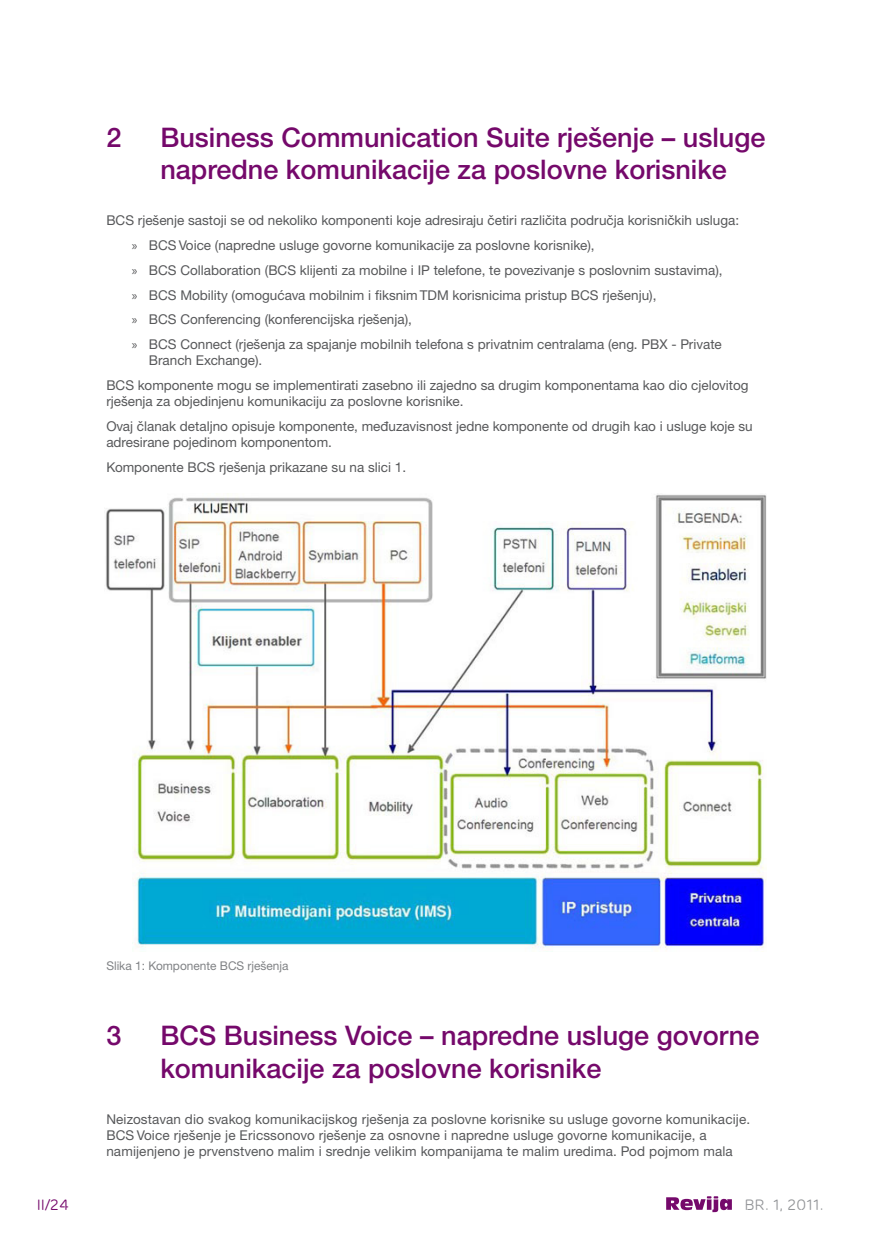
<style>
.page{position:relative;width:872px;height:1234px;background:#fff}
.page>*{position:absolute;margin:0;border:0;box-sizing:border-box;transform-origin:0 0}
.Glavni_naslov_1{font:500 27px/32.4px "Ericsson Sans";color:#75096b}
.t1{font:15px "Ericsson Capital";color:#939598}
.t2{font:15px "Ericsson Capital";color:#75096b}
.osnovni_tekst{font:13.5px/16.2px "Ericsson Sans";color:#57585a}
.osnovni_tekst-2{font:12px "Ericsson Sans";color:#808285}
.s1{font-family:"Myriad Pro"}
</style>
<div class="page">
<svg style="left:666px;top:1196px;width:66px;height:15px"></svg>
<img style="left:106px;top:494px;width:660px;height:456px">
<p class="Glavni_naslov_1" style="left:106px;top:121px;width:17px">2</p>
<p class="Glavni_naslov_1" style="left:160px;top:121px;width:606px">Business Communication Suite rješenje – usluge napredne komunikacije za poslovne korisnike</p>
<p class="osnovni_tekst" style="left:106px;top:212px;width:634px">BCS rješenje sastoji se od nekoliko komponenti koje adresiraju četiri različita područja korisničkih usluga:</p>
<p class="osnovni_tekst" style="left:132px;top:237px;width:464px"><span class="s1">»</span> BCS Voice (napredne usluge govorne komunikacije za poslovne korisnike),</p>
<p class="osnovni_tekst" style="left:132px;top:262px;width:592px"><span class="s1">»</span> BCS Collaboration (BCS klijenti za mobilne i IP telefone, te povezivanje s poslovnim sustavima),</p>
<p class="osnovni_tekst" style="left:132px;top:287px;width:526px"><span class="s1">»</span> BCS Mobility (omogućava mobilnim i fiksnim TDM korisnicima pristup BCS rješenju),</p>
<p class="osnovni_tekst" style="left:132px;top:311px;width:282px"><span class="s1">»</span> BCS Conferencing (konferencijska rješenja),</p>
<p class="osnovni_tekst" style="left:149px;top:336px;width:574px;text-indent:-17px"><span class="s1">»</span> BCS Connect (rješenja za spajanje mobilnih telefona s privatnim centralama (eng. PBX - Private<br>Branch Exchange).</p>
<p class="osnovni_tekst" style="left:106px;top:377px;width:644px">BCS komponente mogu se implementirati zasebno ili zajedno sa drugim komponentama kao dio cjelovitog rješenja za objedinjenu komunikaciju za poslovne korisnike.</p>
<p class="osnovni_tekst" style="left:106px;top:418px;width:648px">Ovaj članak detaljno opisuje komponente, međuzavisnost jedne komponente od drugih kao i usluge koje su adresirane pojedinom komponentom.</p>
<p class="osnovni_tekst" style="left:106px;top:459px;width:301px">Komponente BCS rješenja prikazane su na slici 1.</p>
<p class="osnovni_tekst-2" style="left:106px;top:959px;width:184px">Slika 1: Komponente BCS rješenja</p>
<p class="Glavni_naslov_1" style="left:106px;top:1019px;width:17px">3</p>
<p class="Glavni_naslov_1" style="left:160px;top:1019px;width:600px">BCS Business Voice – napredne usluge govorne komunikacije za poslovne korisnike</p>
<p class="osnovni_tekst" style="left:106px;top:1110px;width:645px">Neizostavan dio svakog komunikacijskog rješenja za poslovne korisnike su usluge govorne komunikacije.<br>BCS Voice rješenje je Ericssonovo rješenje za osnovne i napredne usluge govorne komunikacije, a namijenjeno je prvenstveno malim i srednje velikim kompanijama te malim uredima. Pod pojmom mala</p>
<p class="t2" style="left:37px;top:1195px;width:34px">II/24</p>
<p class="t1" style="left:744px;top:1195px;width:80px">br. 1, 2011.</p>
</div>
